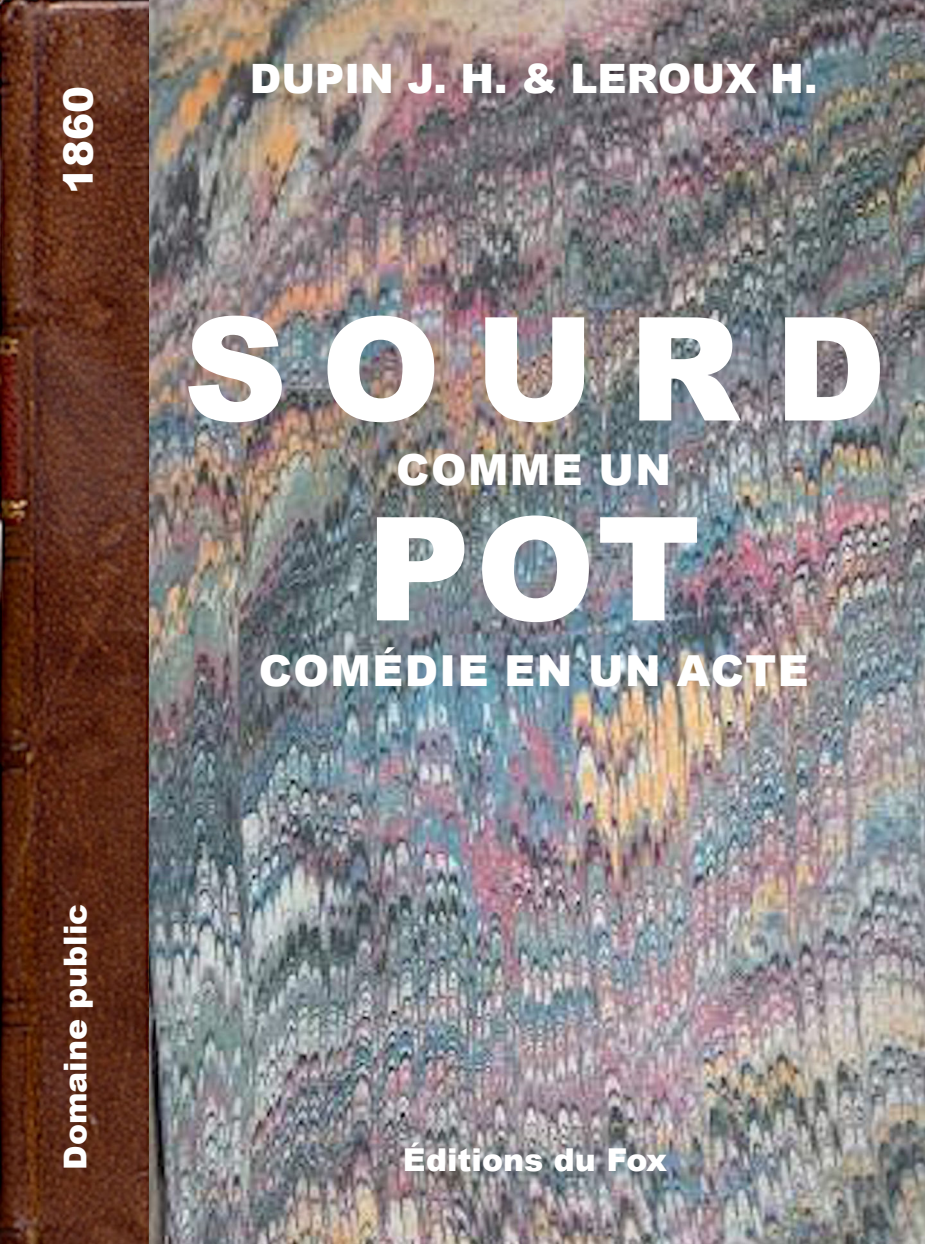
<style>
.page{position:relative;width:925px;height:1244px;background:#fff}
.page>*{position:absolute;margin:0;border:0;box-sizing:border-box;transform-origin:0 0}
.t1{font:900 144px "Arial";letter-spacing:.235em;color:#fff}
.t2{font:900 42.75px "Arial";letter-spacing:.035em;color:#fff}
.t3{font:900 40.5px "Arial";color:#fff}
.t4{font:900 31.5px "Arial";color:#fff}
</style>
<div class="page">
<img style="left:0;top:0;width:925px;height:1244px">
<p class="t3" style="left:49px;top:194px;width:110px;rotate:-90deg">1860</p>
<p class="t4" style="left:52px;top:1169px;width:268px;rotate:-90deg">Domaine public</p>
<p class="t3" style="left:250px;top:49px;width:569px">DUPIN J. H. &amp; LEROUX H.</p>
<p class="t1" style="left:183px;top:264px;width:704px">SOURD</p>
<p class="t2" style="left:396px;top:439px;width:276px">COMME UN</p>
<p class="t1" style="left:366px;top:464px;width:336px">POT</p>
<p class="t2" style="left:259px;top:640px;width:551px">COMÉDIE EN UN ACTE</p>
<p class="t4" style="left:403px;top:1136px;width:266px">Éditions du Fox</p>
</div>
